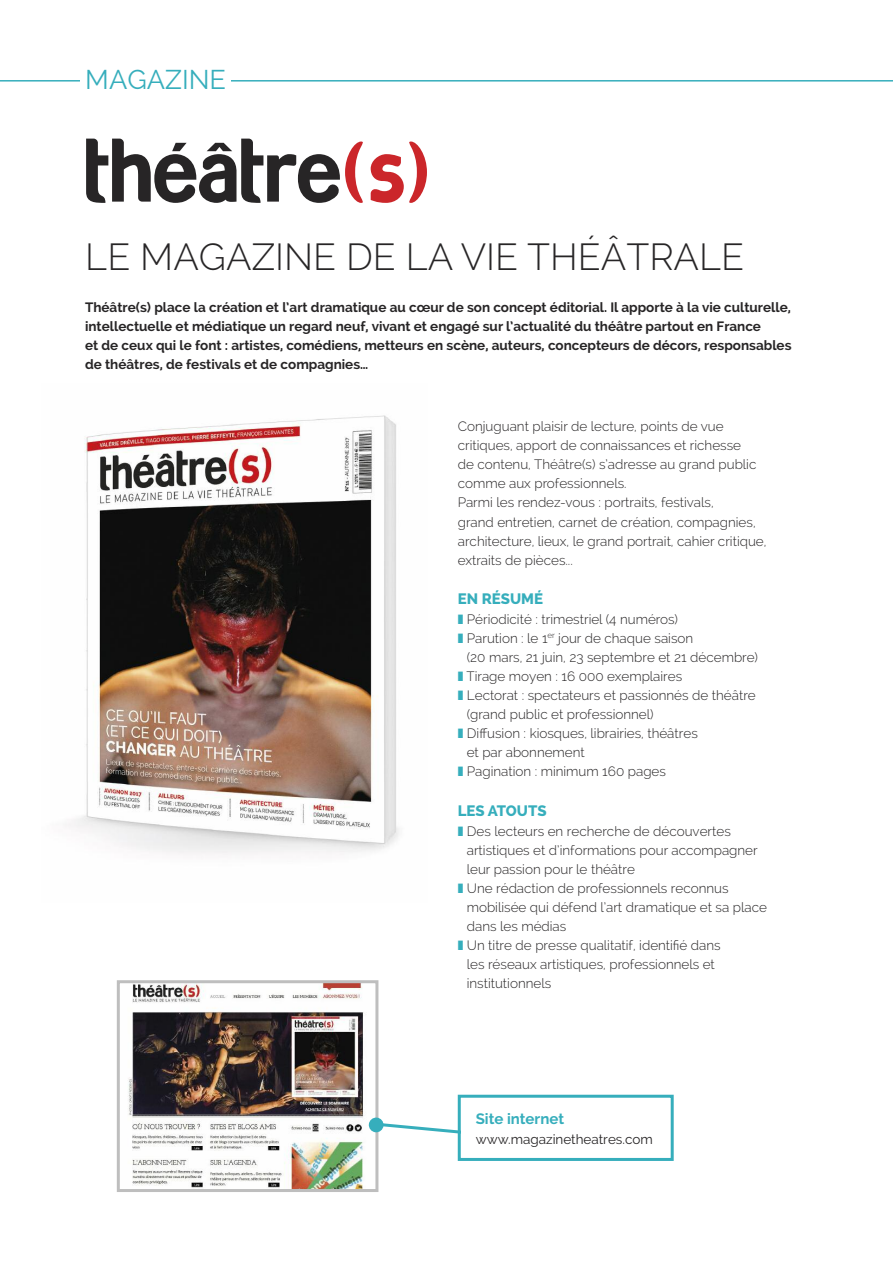
<style>
.page{position:relative;width:893px;height:1263px;background:#fff}
.page>*{position:absolute;margin:0;border:0;box-sizing:border-box;transform-origin:0 0}
.t1{font:300 37.5px "Raleway";color:#272526}
.t2{font:27px "Raleway";color:#36aebc}
.t3{font:800 15px "Raleway";color:#36aebc}
.t4{font:700 15px "Raleway";color:#36aebc}
.t5{font:300 13.5px/19px "Raleway";color:#272526}
.t6{font:700 13.5px/19px "Raleway";color:#272526}
.t7{font:13.5px "Raleway";color:#272526}
.s1{color:#36aebc}
</style>
<div class="page">
<img style="left:128px;top:984px;width:236px;height:204px">
<div style="left:117px;top:980px;width:261px;height:212px;border:3px solid #bebebe"></div>
<svg style="left:375px;top:1121px;width:83px;height:16px"></svg>
<svg style="left:368px;top:1117px;width:16px;height:16px"></svg>
<hr style="left:0;top:80px;width:893px;height:2px;background:#36aebc">
<svg style="left:86px;top:139px;width:341px;height:64px"></svg>
<img style="left:68px;top:415px;width:331px;height:440px">
<div style="left:81px;top:64px;width:150px;height:27px;background:#fff"></div>
<div style="left:458px;top:1095px;width:216px;height:66px;border:3px solid #36aebc"></div>
<h2 class="t2" style="left:85px;top:69px;width:142px">MAGAZINE</h2>
<h1 class="t1" style="left:85px;top:242px;width:661px">le magazine de la vie théâtrale</h1>
<p class="t6" style="left:85px;top:299px;width:708px">Théâtre(s) place la création et l’art dramatique au cœur de son concept éditorial. Il apporte à la vie culturelle, intellectuelle et médiatique un regard neuf, vivant et engagé sur l’actualité du théâtre partout en France<br>et de ceux qui le font : artistes, comédiens, metteurs en scène, auteurs, concepteurs de décors, responsables de théâtres, de festivals et de compagnies…</p>
<p class="t5" style="left:458px;top:418px;width:310px">Conjuguant plaisir de lecture, points de vue critiques, apport de connaissances et richesse<br>de contenu, théâtre(s) s’adresse au grand public comme aux professionnels.<br>Parmi les rendez-vous : portraits, festivals,<br>grand entretien, carnet de création, compagnies, architecture, lieux, le grand portrait, cahier critique, extraits de pièces...</p>
<p class="t3" style="left:458px;top:593px;width:87px">EN RÉSUMÉ</p>
<p class="t5" style="left:458px;top:611px;width:222px"><span class="s1">❚</span> Périodicité : trimestriel (4 numéros)</p>
<p class="t5" style="left:458px;top:630px;width:237px"><span class="s1">❚</span> Parution : le 1<sup>er</sup> jour de chaque saison</p>
<p class="t5" style="left:467px;top:649px;width:293px">(20 mars, 21 juin, 23 septembre et 21 décembre)</p>
<p class="t5" style="left:458px;top:668px;width:226px"><span class="s1">❚</span> tirage moyen : 16 000 exemplaires</p>
<p class="t5" style="left:458px;top:687px;width:300px"><span class="s1">❚</span> lectorat : spectateurs et passionnés de théâtre</p>
<p class="t5" style="left:467px;top:706px;width:188px">(grand public et professionnel)</p>
<p class="t5" style="left:458px;top:725px;width:242px"><span class="s1">❚</span> diffusion : kiosques, librairies, théâtres</p>
<p class="t5" style="left:467px;top:744px;width:120px">et par abonnement</p>
<p class="t5" style="left:458px;top:763px;width:210px"><span class="s1">❚</span> Pagination : minimum 160 pages</p>
<p class="t3" style="left:458px;top:805px;width:90px">LES ATOUTS</p>
<p class="t5" style="left:458px;top:822px;width:275px"><span class="s1">❚</span> des lecteurs en recherche de découvertes</p>
<p class="t5" style="left:467px;top:842px;width:293px">artistiques et d’informations pour accompagner</p>
<p class="t5" style="left:467px;top:861px;width:170px">leur passion pour le théâtre</p>
<p class="t5" style="left:458px;top:880px;width:272px"><span class="s1">❚</span> Une rédaction de professionnels reconnus</p>
<p class="t5" style="left:467px;top:899px;width:302px">mobilisée qui défend l’art dramatique et sa place</p>
<p class="t5" style="left:467px;top:918px;width:101px">dans les médias</p>
<p class="t5" style="left:458px;top:937px;width:264px"><span class="s1">❚</span> Un titre de presse qualitatif, identifié dans</p>
<p class="t5" style="left:467px;top:956px;width:250px">les réseaux artistiques, professionnels et</p>
<p class="t5" style="left:467px;top:975px;width:86px">institutionnels</p>
<p class="t4" style="left:476px;top:1113px;width:90px">Site internet</p>
<p class="t7" style="left:476px;top:1134px;width:179px">www.magazinetheatres.com</p>
</div>
